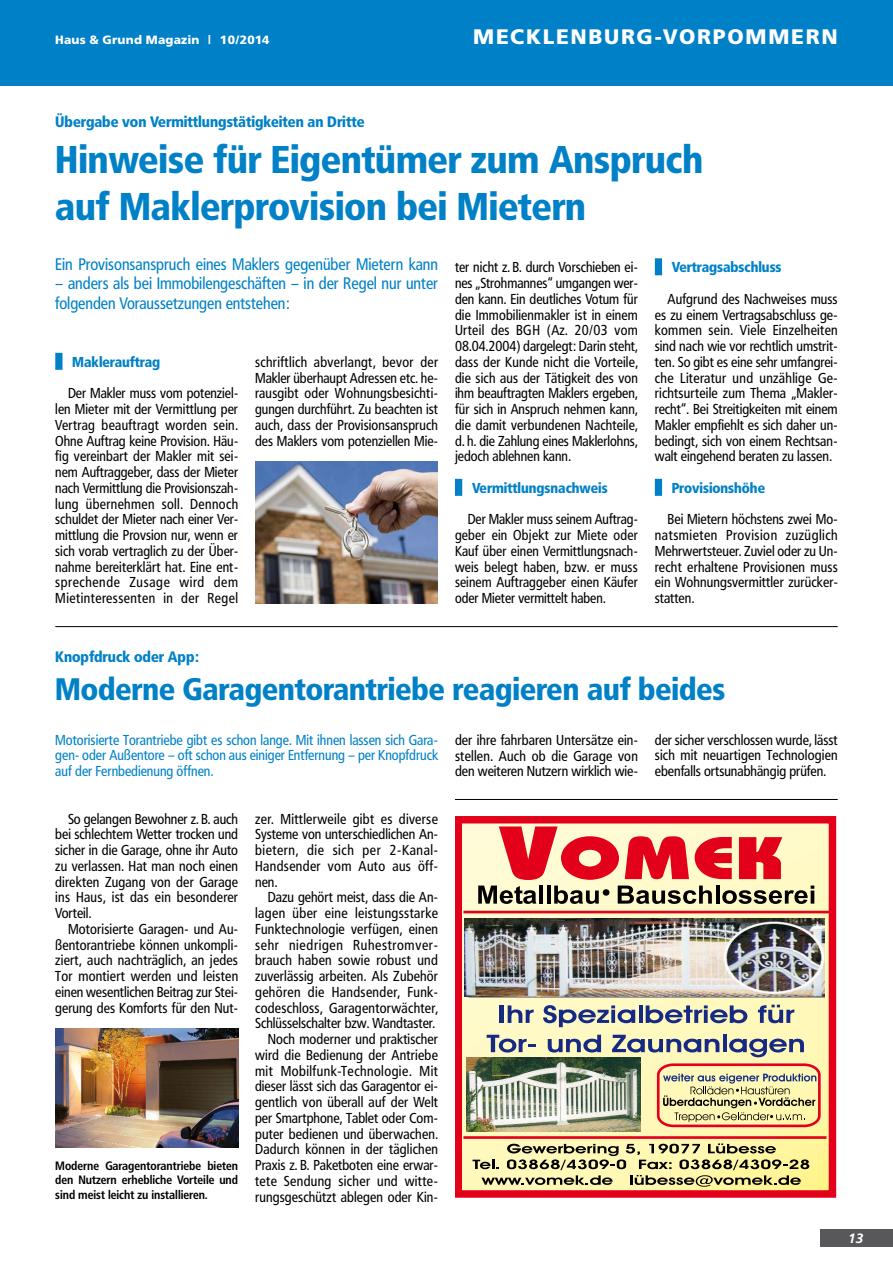
<style>
.page{position:relative;width:893px;height:1263px;background:#fff}
.page>*{position:absolute;margin:0;border:0;box-sizing:border-box;transform-origin:0 0}
.t1{font:900 38.25px/46.5px "Frutiger Condensed BQ";color:#0081c7}
.t2{font:900 30.75px "Frutiger Condensed BQ";color:#0081c7}
.t3{font:900 21px "Frutiger";letter-spacing:.08em;color:#fff}
.t4{font:16.5px/19.5px "Frutiger Condensed BQ";color:#0081c7}
.t5{font:900 15px "Frutiger Condensed BQ";color:#0081c7}
.t6{font:14.25px/15.8px "Frutiger Condensed BQ";letter-spacing:.01em;color:#000;text-align:justify}
.t7{font:14.25px/15.8px "Frutiger Condensed BQ";color:#0081c7;text-align:justify}
.t8{font:900 14.25px "Frutiger Condensed BQ";color:#0081c7}
.t9{font:italic 700 13.5px "Frutiger";color:#fff}
.t10{font:700 12px/14.2px "Frutiger Condensed BQ";color:#000;text-align:justify}
.t11{font:900 12px "Frutiger";letter-spacing:.015em;color:#fff}
</style>
<div class="page">
<div style="left:821px;top:1229px;width:72px;height:17px;background:#58585a"></div>
<div style="left:0;top:0;width:893px;height:85px;background:#0081c7"></div>
<svg style="left:463px;top:824px;width:365px;height:366px;background:#f9f1b9"></svg>
<div style="left:455px;top:816px;width:381px;height:382px;border:7px solid #e2001a"></div>
<svg style="left:473px;top:1143px;width:336px;height:44px;background:#c2bc85"></svg>
<hr style="left:463px;top:1136px;width:363px;height:3px;background:#e2001a">
<svg style="left:478px;top:826px;width:336px;height:78px;background:#db8f7e"></svg>
<hr style="left:463px;top:911px;width:366px;height:2px;background:#e2001a">
<hr style="left:500px;top:1005px;width:4px;height:18px;background:#162983">
<svg style="left:508px;top:1005px;width:26px;height:18px"></svg>
<svg style="left:543px;top:1005px;width:92px;height:22px;background:#a6a9ab"></svg>
<hr style="left:639px;top:1005px;width:3px;height:18px;background:#162983">
<svg style="left:646px;top:1005px;width:101px;height:18px;background:#949aa3"></svg>
<svg style="left:758px;top:1005px;width:36px;height:18px"></svg>
<svg style="left:487px;top:1035px;width:49px;height:17px"></svg>
<svg style="left:548px;top:1035px;width:53px;height:17px"></svg>
<img style="left:464px;top:919px;width:360px;height:79px">
<img style="left:466px;top:1058px;width:175px;height:73px">
<svg style="left:612px;top:1035px;width:210px;height:93px;background:#cabc98"></svg>
<div style="left:55px;top:353px;width:8px;height:17px;background:#0081c7"></div>
<div style="left:455px;top:479px;width:7px;height:17px;background:#0081c7"></div>
<div style="left:655px;top:258px;width:7px;height:17px;background:#0081c7"></div>
<div style="left:655px;top:479px;width:7px;height:17px;background:#0081c7"></div>
<img style="left:255px;top:461px;width:183px;height:142px">
<img style="left:55px;top:1028px;width:183px;height:120px">
<hr style="left:55px;top:626px;width:783px;height:1px;background:#000">
<hr style="left:455px;top:799px;width:383px;height:1px;background:#000">
<p class="t11" style="left:55px;top:33px;width:216px">Haus &amp; Grund Magazin | 10/2014</p>
<h3 class="t3" style="left:473px;top:24px;width:366px">MECKLENBURG-VORPOMMERN</h3>
<p class="t5" style="left:55px;top:112px;width:311px">Übergabe von Vermittlungstätigkeiten an Dritte</p>
<h1 class="t1" style="left:55px;top:136px;width:649px">Hinweise für Eigentümer zum Anspruch auf Maklerprovision bei Mietern</h1>
<p class="t4" style="left:55px;top:254px;width:384px">Ein Provisonsanspruch eines Maklers gegenüber Mietern kann</p>
<p class="t4" style="left:55px;top:273px;width:384px">– anders als bei Immobilengeschäften – in der Regel nur unter folgenden Voraussetzungen entstehen:</p>
<p class="t8" style="left:72px;top:353px;width:89px">Maklerauftrag</p>
<p class="t6" style="left:55px;top:385px;width:184px;text-indent:13px">Der Makler muss vom potenziel&shy;len Mieter mit der Vermittlung per Vertrag beauftragt worden sein.<br>Ohne Auftrag keine Provision. Häu&shy;fig vereinbart der Makler mit sei&shy;nem Auftraggeber, dass der Mieter nach Vermittlung die Provisionszah&shy;lung übernehmen soll. Dennoch schuldet der Mieter nach einer Ver&shy;mittlung die Provsion nur, wenn er sich vorab vertraglich zu der Über&shy;nahme bereiterklärt hat. Eine ent&shy;sprechende Zusage wird dem Mietinteressenten in der Regel</p>
<p class="t6" style="left:255px;top:354px;width:185px">schriftlich abverlangt, bevor der Makler überhaupt Adressen etc. he&shy;rausgibt oder Wohnungsbesichti&shy;gungen durchführt. Zu beachten ist auch, dass der Provisionsanspruch des Maklers vom potenziellen Mie-</p>
<p class="t6" style="left:455px;top:259px;width:184px">ter nicht z. B. durch Vorschieben ei&shy;nes „Strohmannes“ umgangen wer&shy;den kann. Ein deutliches Votum für die Immobilienmakler ist in einem Urteil des BGH (Az. 20/03 vom 08.04.2004) dargelegt: Darin steht, dass der Kunde nicht die Vorteile, die sich aus der Tätigkeit des von ihm beauftragten Maklers ergeben, für sich in Anspruch nehmen kann, die damit verbundenen Nachteile, d. h. die Zahlung eines Maklerlohns, jedoch ablehnen kann.</p>
<p class="t8" style="left:472px;top:479px;width:137px">Vermittlungsnachweis</p>
<p class="t6" style="left:455px;top:511px;width:184px;text-indent:13px">Der Makler muss seinem Auftrag&shy;geber ein Objekt zur Miete oder Kauf über einen Vermittlungsnach&shy;weis belegt haben, bzw. er muss seinem Auftraggeber einen Käufer oder Mieter vermittelt haben.</p>
<p class="t8" style="left:672px;top:258px;width:111px">Vertragsabschluss</p>
<p class="t6" style="left:655px;top:291px;width:184px;text-indent:13px">Aufgrund des Nachweises muss es zu einem Vertragsabschluss ge&shy;kommen sein. Viele Einzelheiten sind nach wie vor rechtlich umstrit&shy;ten. So gibt es eine sehr umfangrei&shy;che Literatur und unzählige Ge&shy;richtsurteile zum Thema „Makler&shy;recht“. Bei Streitigkeiten mit einem Makler empfiehlt es sich daher un&shy;bedingt, sich von einem Rechtsan&shy;walt eingehend beraten zu lassen.</p>
<p class="t8" style="left:672px;top:479px;width:95px">Provisionshöhe</p>
<p class="t6" style="left:655px;top:511px;width:184px;text-indent:13px">Bei Mietern höchstens zwei Mo&shy;natsmieten Provision zuzüglich Mehrwertsteuer. Zuviel oder zu Un&shy;recht erhaltene Provisionen muss ein Wohnungsvermittler zurücker&shy;statten.</p>
<p class="t5" style="left:55px;top:648px;width:145px">Knopfdruck oder App:</p>
<h2 class="t2" style="left:55px;top:670px;width:672px">Moderne Garagentorantriebe reagieren auf beides</h2>
<p class="t7" style="left:55px;top:732px;width:384px">Motorisierte Torantriebe gibt es schon lange. Mit ihnen lassen sich Gara&shy;gen- oder Außentore – oft schon aus einiger Entfernung – per Knopfdruck auf der Fernbedienung öffnen.</p>
<p class="t6" style="left:455px;top:732px;width:184px">der ihre fahrbaren Untersätze ein&shy;stellen. Auch ob die Garage von den weiteren Nutzern wirklich wie-</p>
<p class="t6" style="left:655px;top:732px;width:184px">der sicher verschlossen wurde, lässt sich mit neuartigen Technologien ebenfalls ortsunabhängig prüfen.</p>
<p class="t6" style="left:55px;top:811px;width:184px;text-indent:13px">So gelangen Bewohner z. B. auch bei schlechtem Wetter trocken und sicher in die Garage, ohne ihr Auto zu verlassen. Hat man noch einen direkten Zugang von der Garage ins Haus, ist das ein besonderer Vorteil.</p>
<p class="t6" style="left:55px;top:921px;width:184px;text-indent:13px">Motorisierte Garagen- und Au&shy;ßentorantriebe können unkompli&shy;ziert, auch nachträglich, an jedes Tor montiert werden und leisten einen wesentlichen Beitrag zur Stei&shy;gerung des Komforts für den Nut-</p>
<p class="t10" style="left:55px;top:1159px;width:184px">Moderne Garagentorantriebe bieten den Nutzern erhebliche Vorteile und sind meist leicht zu installieren.</p>
<p class="t6" style="left:255px;top:811px;width:184px">zer. Mittlerweile gibt es diverse Systeme von unterschiedlichen An&shy;bietern, die sich per 2-Kanal-Handsender vom Auto aus öff&shy;nen.</p>
<p class="t6" style="left:255px;top:889px;width:184px;text-align:right">Dazu gehört meist, dass die An&shy;lagen über eine leistungsstarke<br>Funktechnologie verfügen, einen sehr niedrigen Ruhestromver&shy;brauch haben sowie robust und zuverlässig arbeiten. Als Zubehör gehören die Handsender, Funk&shy;codeschloss, Garagentorwächter,<br>Schlüsselschalter bzw. Wandtaster.<br>Noch moderner und praktischer wird die Bedienung der Antriebe mit Mobilfunk-Technologie. Mit dieser lässt sich das Garagentor ei&shy;gentlich von überall auf der Welt per Smartphone, Tablet oder Com&shy;puter bedienen und überwachen.<br>Dadurch können in der täglichen<br>Praxis z. B. Paketboten eine erwar&shy;tete Sendung sicher und witte&shy;rungsgeschützt ablegen oder Kin-</p>
<p class="t9" style="left:848px;top:1230px;width:17px">13</p>
</div>
